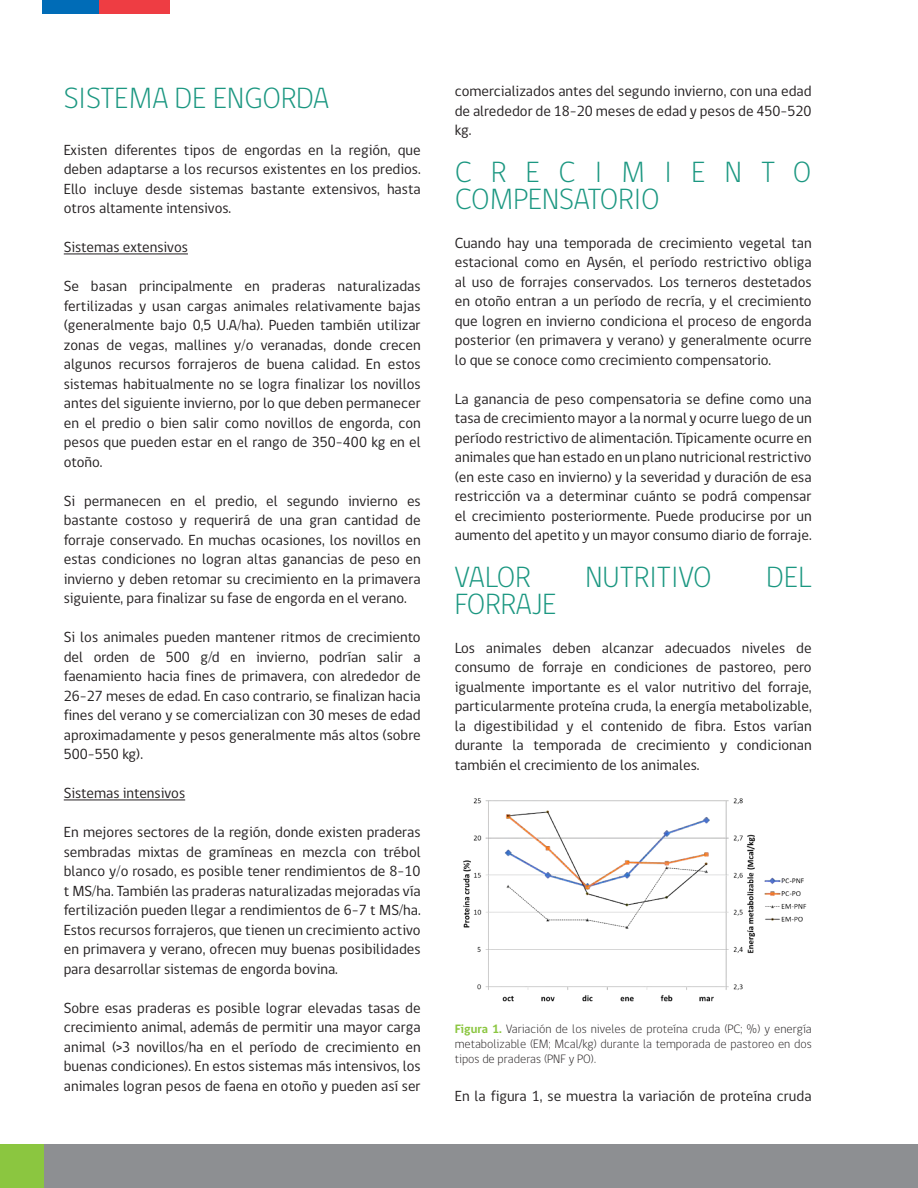
<style>
.page{position:relative;width:918px;height:1188px;background:#fff}
.page>*{position:absolute;margin:0;border:0;box-sizing:border-box;transform-origin:0 0}
.t1{font:300 30px/27px "gob CL";color:#1b9781}
.t2{font:15px/19.5px "gob CL";color:#231f20;text-align:justify}
.t3{font:300 12.45px/15px "gob CL";color:#231f20;text-align:justify}
.s1{font-weight:700;color:#8bc640}
</style>
<div class="page">
<div style="left:43px;top:1144px;width:875px;height:44px;background:#8d8f92"></div>
<div style="left:0;top:1144px;width:44px;height:44px;background:#8bc640"></div>
<div style="left:43px;top:0;width:56px;height:14px;background:#006cb7"></div>
<div style="left:99px;top:0;width:71px;height:14px;background:#ee3d43"></div>
<hr style="left:64px;top:254px;width:124px;height:1px;background:#231f20">
<hr style="left:64px;top:800px;width:121px;height:1px;background:#231f20">
<img style="left:463px;top:798px;width:344px;height:204px">
<p class="t1" style="left:64px;top:86px;width:267px">SISTEMA DE ENGORDA</p>
<p class="t2" style="left:64px;top:141px;width:358px">Existen diferentes tipos de engordas en la región, que deben adaptarse a los recursos existentes en los predios.<br>Ello incluye desde sistemas bastante extensivos, hasta otros altamente intensivos.</p>
<p class="t2" style="left:64px;top:238px;width:126px">Sistemas extensivos</p>
<p class="t2" style="left:64px;top:277px;width:359px">Se basan principalmente en praderas naturalizadas fertilizadas y usan cargas animales relativamente bajas (generalmente bajo 0,5 U.A/ha). Pueden también utilizar zonas de vegas, mallines y/o veranadas, donde crecen algunos recursos forrajeros de buena calidad. En estos sistemas habitualmente no se logra finalizar los novillos antes del siguiente invierno, por lo que deben permanecer en el predio o bien salir como novillos de engorda, con pesos que pueden estar en el rango de 350-400 kg en el otoño.</p>
<p class="t2" style="left:64px;top:492px;width:358px">Si permanecen en el predio, el segundo invierno es bastante costoso y requerirá de una gran cantidad de forraje conservado. En muchas ocasiones, los novillos en estas condiciones no logran altas ganancias de peso en invierno y deben retomar su crecimiento en la primavera siguiente, para finalizar su fase de engorda en el verano.</p>
<p class="t2" style="left:64px;top:628px;width:358px">Si los animales pueden mantener ritmos de crecimiento del orden de 500 g/d en invierno, podrían salir a faenamiento hacia fines de primavera, con alrededor de 26-27 meses de edad. En caso contrario, se finalizan hacia fines del verano y se comercializan con 30 meses de edad aproximadamente y pesos generalmente más altos (sobre 500-550 kg).</p>
<p class="t2" style="left:64px;top:784px;width:123px">Sistemas intensivos</p>
<p class="t2" style="left:64px;top:823px;width:358px">En mejores sectores de la región, donde existen praderas sembradas mixtas de gramíneas en mezcla con trébol blanco y/o rosado, es posible tener rendimientos de 8-10 t MS/ha. También las praderas naturalizadas mejoradas vía fertilización pueden llegar a rendimientos de 6-7 t MS/ha.<br>Estos recursos forrajeros, que tienen un crecimiento activo en primavera y verano, ofrecen muy buenas posibilidades para desarrollar sistemas de engorda bovina.</p>
<p class="t2" style="left:64px;top:999px;width:358px">Sobre esas praderas es posible lograr elevadas tasas de crecimiento animal, además de permitir una mayor carga animal (&gt;3 novillos/ha en el período de crecimiento en buenas condiciones). En estos sistemas más intensivos, los animales logran pesos de faena en otoño y pueden así ser</p>
<p class="t2" style="left:455px;top:82px;width:358px">comercializados antes del segundo invierno, con una edad de alrededor de 18-20 meses de edad y pesos de 450-520 kg.</p>
<p class="t1" style="left:455px;top:159px;width:358px">CRECIMIENTO<br>COMPENSATORIO</p>
<p class="t2" style="left:455px;top:233px;width:358px">Cuando hay una temporada de crecimiento vegetal tan estacional como en Aysén, el período restrictivo obliga al uso de forrajes conservados. Los terneros destetados en otoño entran a un período de recría, y el crecimiento que logren en invierno condiciona el proceso de engorda posterior (en primavera y verano) y generalmente ocurre lo que se conoce como crecimiento compensatorio.</p>
<p class="t2" style="left:455px;top:389px;width:358px">La ganancia de peso compensatoria se define como una tasa de crecimiento mayor a la normal y ocurre luego de un período restrictivo de alimentación. Típicamente ocurre en animales que han estado en un plano nutricional restrictivo (en este caso en invierno) y la severidad y duración de esa restricción va a determinar cuánto se podrá compensar el crecimiento posteriormente. Puede producirse por un aumento del apetito y un mayor consumo diario de forraje.</p>
<p class="t1" style="left:455px;top:564px;width:78px">VALOR</p>
<p class="t1" style="left:585px;top:564px;width:128px">NUTRITIVO</p>
<p class="t1" style="left:766px;top:564px;width:47px">DEL</p>
<p class="t1" style="left:455px;top:591px;width:103px">FORRAJE</p>
<p class="t2" style="left:455px;top:638px;width:359px">Los animales deben alcanzar adecuados niveles de consumo de forraje en condiciones de pastoreo, pero igualmente importante es el valor nutritivo del forraje, particularmente proteína cruda, la energía metabolizable, la digestibilidad y el contenido de fibra. Estos varían durante la temporada de crecimiento y condicionan también el crecimiento de los animales.</p>
<p class="t3" style="left:455px;top:1022px;width:359px"><span class="s1">Figura 1.</span> Variación de los niveles de proteína cruda (PC; %) y energía metabolizable (EM; Mcal/kg) durante la temporada de pastoreo en dos tipos de praderas (PNF y PO).</p>
<p class="t2" style="left:455px;top:1087px;width:358px">En la figura 1, se muestra la variación de proteína cruda</p>
</div>
